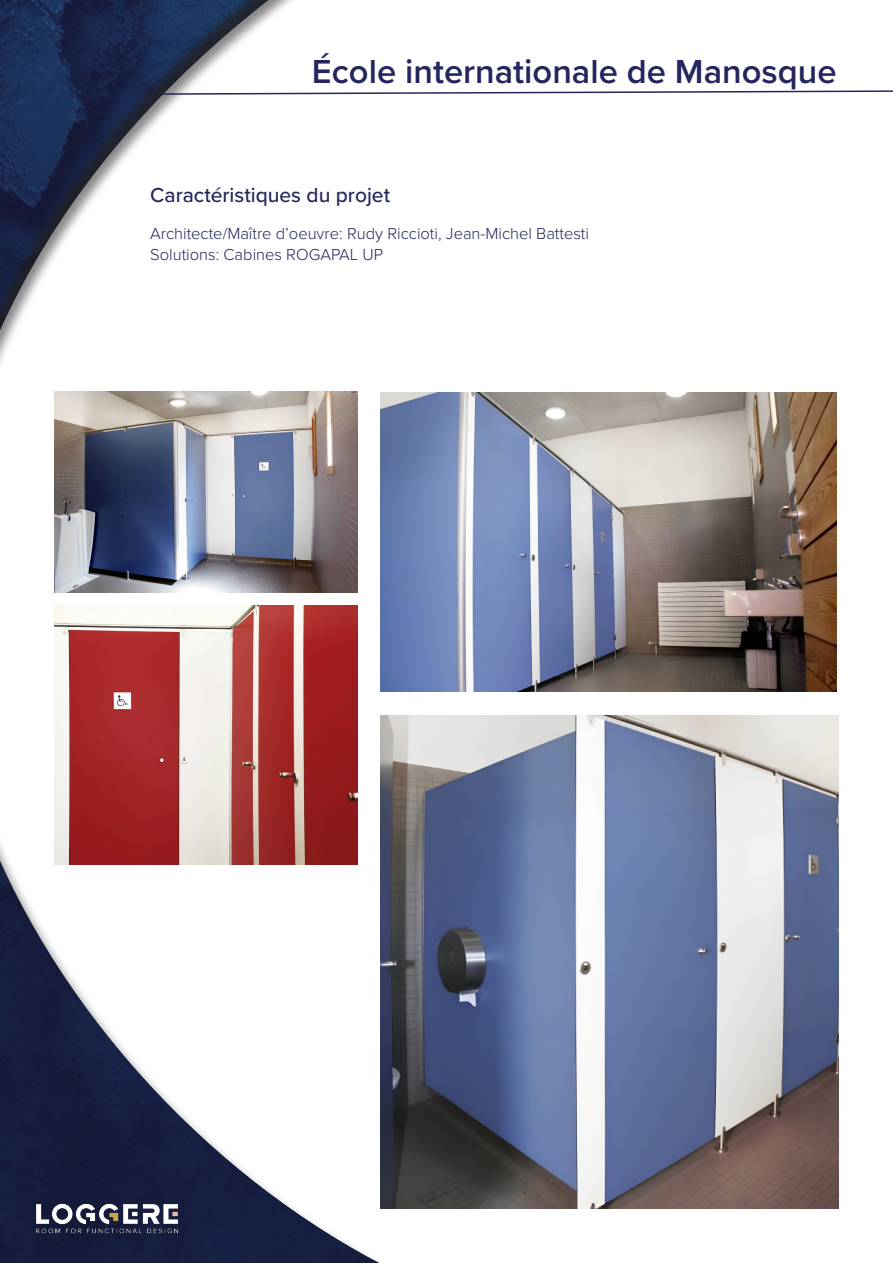
<style>
.page{position:relative;width:893px;height:1263px;background:#fff}
.page>*{position:absolute;margin:0;border:0;box-sizing:border-box;transform-origin:0 0}
.t1{font:600 34.5px "Proxima Nova";color:#24265d}
.t2{font:500 21px "Proxima Nova";color:#24265d}
.t3{font:300 16.5px "Proxima Nova";color:#24265d}
</style>
<div class="page">
<div style="left:0;top:0;width:893px;height:1263px;background:#231f20;opacity:.54"></div>
<img style="left:28px;top:1195px;width:158px;height:47px">
<svg style="left:161px;top:90px;width:732px;height:6px"></svg>
<img style="left:54px;top:606px;width:303px;height:259px">
<img style="left:381px;top:392px;width:456px;height:300px">
<img style="left:54px;top:391px;width:303px;height:201px">
<img style="left:381px;top:715px;width:458px;height:494px">
<p class="t1" style="left:312px;top:46px;width:526px">École internationale de Manosque</p>
<p class="t2" style="left:150px;top:179px;width:241px">Caractéristiques du projet</p>
<p class="t3" style="left:150px;top:221px;width:440px">Architecte/Maître d’oeuvre: Rudy Riccioti, Jean-Michel Battesti</p>
<p class="t3" style="left:150px;top:242px;width:234px">Solutions: Cabines ROGAPAL UP</p>
</div>
